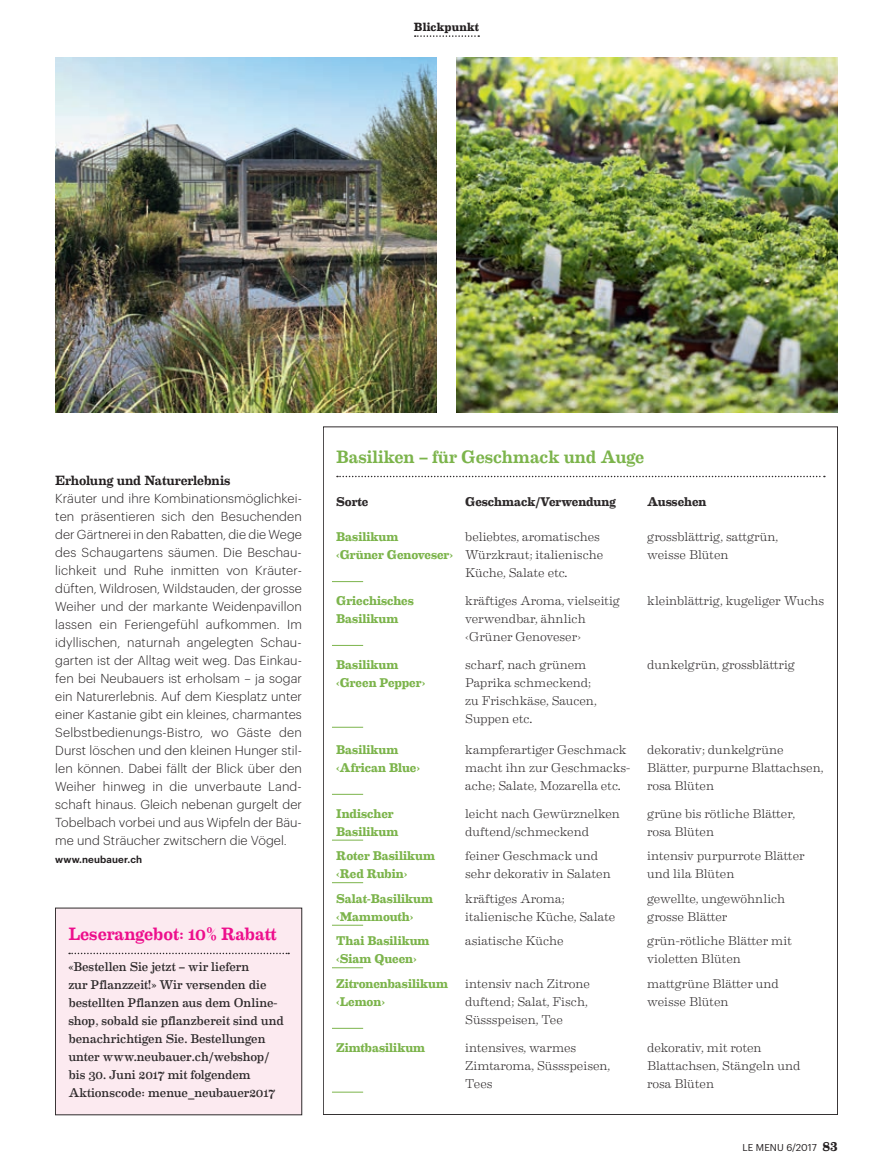
<style>
.page{position:relative;width:893px;height:1170px;background:#fff}
.page>*{position:absolute;margin:0;border:0;box-sizing:border-box;transform-origin:0 0}
.t1{font:500 18px "Eames Century Modern";letter-spacing:-.005em;color:#75b042}
.t2{font:500 18px "Eames Century Modern";letter-spacing:-.005em;color:#ed0286}
.t3{font:500 13.5px "Eames Century Modern";letter-spacing:-.01em;color:#231f20}
.t4{font:300 12.75px/18px "Eames Century Modern";letter-spacing:-.005em;color:#231f20}
.t5{font:300 12.75px/18px "Graphik";letter-spacing:.005em;color:#231f20;text-align:justify}
.t6{font:12.75px/18px "Eames Century Modern";letter-spacing:-.005em;color:#231f20}
.t7{font:700 12.75px/18px "Eames Century Modern";color:#75b042}
.t8{font:700 12.75px "Eames Century Modern";letter-spacing:-.005em;color:#231f20}
.t9{font:700 12px "Eames Century Modern";letter-spacing:.015em;color:#231f20}
.t10{font:600 9.75px "Graphik";letter-spacing:.01em;color:#231f20}
.t11{font:9.75px "Graphik";letter-spacing:.005em;color:#231f20}
.s1{font-family:"Eames Century Modern";font-weight:700;font-size:12.75px}
</style>
<div class="page">
<svg style="left:415px;top:35px;width:64px;height:2px"></svg>
<svg style="left:337px;top:475px;width:488px;height:2px"></svg>
<hr style="left:332px;top:581px;width:31px;height:1px;background:#75b042">
<hr style="left:332px;top:645px;width:31px;height:1px;background:#75b042">
<hr style="left:332px;top:727px;width:31px;height:1px;background:#75b042">
<hr style="left:332px;top:794px;width:31px;height:1px;background:#75b042">
<hr style="left:332px;top:839px;width:31px;height:1px;background:#75b042">
<hr style="left:332px;top:882px;width:31px;height:1px;background:#75b042">
<hr style="left:332px;top:924px;width:31px;height:1px;background:#75b042">
<hr style="left:332px;top:967px;width:31px;height:1px;background:#75b042">
<hr style="left:332px;top:1027px;width:31px;height:1px;background:#75b042">
<hr style="left:332px;top:1091px;width:31px;height:1px;background:#75b042">
<div style="left:55px;top:908px;width:247px;height:206px;background:#fce9f0"></div>
<svg style="left:69px;top:952px;width:220px;height:2px"></svg>
<img style="left:55px;top:57px;width:382px;height:355px">
<img style="left:456px;top:57px;width:382px;height:355px">
<p class="t9" style="left:414px;top:18px;width:67px">Blickpunkt</p>
<p class="t3" style="left:55px;top:470px;width:177px">Erholung und Naturerlebnis</p>
<p class="t5" style="left:55px;top:488px;width:248px">Kräuter und ihre Kombinationsmöglichkei&shy;ten präsentieren sich den Besuchenden der Gärtnerei in den Rabatten, die die Wege des Schaugartens säumen. Die Beschau&shy;lichkeit und Ruhe inmitten von Kräuter&shy;düften, Wildrosen, Wildstauden, der grosse Weiher und der markante Weidenpavillon lassen ein Feriengefühl aufkommen. Im idyllischen, naturnah angelegten Schau&shy;garten ist der Alltag weit weg. Das Einkau&shy;fen bei Neubauers ist erholsam – ja sogar ein Naturerlebnis. Auf dem Kiesplatz unter einer Kastanie gibt ein kleines, charmantes Selbstbedienungs-Bistro, wo Gäste den Durst löschen und den kleinen Hunger stil&shy;len können. Dabei fällt der Blick über den Weiher hinweg in die unverbaute Land&shy;schaft hinaus. Gleich nebenan gurgelt der Tobelbach vorbei und aus Wipfeln der Bäu&shy;me und Sträucher zwitschern die Vögel.</p>
<p class="t10" style="left:55px;top:851px;width:88px">www.neubauer.ch</p>
<h1 class="t2" style="left:68px;top:920px;width:210px">Leserangebot: 10% Rabatt</h1>
<p class="t6" style="left:68px;top:956px;width:217px">«Bestellen Sie jetzt – wir liefern<br>zur Pflanzzeit!» Wir versenden die bestellten Pflanzen aus dem Online&shy;shop, sobald sie pflanzbereit sind und benachrichtigen Sie. Bestellungen unter www.neubauer.ch/webshop/ bis 30. Juni 2017 mit folgendem Aktionscode: menue_neubauer2017</p>
<h1 class="t1" style="left:336px;top:443px;width:310px">Basiliken – für Geschmack und Auge</h1>
<p class="t8" style="left:336px;top:492px;width:34px">Sorte</p>
<p class="t8" style="left:465px;top:492px;width:152px">Geschmack/Verwendung</p>
<p class="t8" style="left:647px;top:492px;width:61px">Aussehen</p>
<p class="t7" style="left:336px;top:527px;width:118px">Basilikum<br>‹Grüner Genoveser›</p>
<p class="t4" style="left:465px;top:527px;width:140px">beliebtes, aromatisches<br>Würzkraut; italienische<br>Küche, Salate etc.</p>
<p class="t4" style="left:647px;top:527px;width:133px">grossblättrig, sattgrün, weisse Blüten</p>
<p class="t7" style="left:336px;top:590px;width:79px">Griechisches<br>Basilikum</p>
<p class="t4" style="left:465px;top:590px;width:156px">kräftiges Aroma, vielseitig verwendbar, ähnlich ‹Grüner Genoveser›</p>
<p class="t4" style="left:647px;top:590px;width:178px">kleinblättrig, kugeliger Wuchs</p>
<p class="t7" style="left:336px;top:654px;width:91px">Basilikum ‹Green Pepper›</p>
<p class="t4" style="left:465px;top:654px;width:133px">scharf, nach grünem<br>Paprika schmeckend; zu Frischkäse, Saucen,<br>Suppen etc.</p>
<p class="t4" style="left:647px;top:654px;width:150px">dunkelgrün, grossblättrig</p>
<p class="t7" style="left:336px;top:739px;width:85px">Basilikum ‹African Blue›</p>
<p class="t4" style="left:465px;top:739px;width:166px">kampferartiger Geschmack macht ihn zur Geschmacks&shy;ache; Salate, Mozarella etc.</p>
<p class="t4" style="left:647px;top:739px;width:178px">dekorativ; dunkelgrüne<br>Blätter, purpurne Blattachsen, rosa Blüten</p>
<p class="t7" style="left:336px;top:803px;width:64px">Indischer<br>Basilikum</p>
<p class="t4" style="left:465px;top:803px;width:156px">leicht nach Gewürznelken duftend/schmeckend</p>
<p class="t4" style="left:647px;top:803px;width:149px">grüne bis rötliche Blätter, rosa Blüten</p>
<p class="t7" style="left:336px;top:846px;width:100px">Roter Basilikum ‹Red Rubin›</p>
<p class="t4" style="left:465px;top:845px;width:147px">feiner Geschmack und sehr dekorativ in Salaten</p>
<p class="t4" style="left:647px;top:845px;width:159px">intensiv purpurrote Blätter und lila Blüten</p>
<p class="t7" style="left:336px;top:888px;width:98px">Salat-Basilikum ‹Mammouth›</p>
<p class="t4" style="left:465px;top:888px;width:152px">kräftiges Aroma; italienische Küche, Salate</p>
<p class="t4" style="left:647px;top:888px;width:140px">gewellte, ungewöhnlich grosse Blätter</p>
<p class="t7" style="left:336px;top:931px;width:95px">Thai Basilikum ‹Siam Queen›</p>
<p class="t4" style="left:465px;top:931px;width:100px">asiatische Küche</p>
<p class="t4" style="left:647px;top:931px;width:146px">grün-rötliche Blätter mit violetten Blüten</p>
<p class="t7" style="left:336px;top:973px;width:113px">Zitronenbasilikum ‹Lemon›</p>
<p class="t4" style="left:465px;top:973px;width:126px">intensiv nach Zitrone duftend; Salat, Fisch,<br>Süssspeisen, Tee</p>
<p class="t4" style="left:647px;top:973px;width:133px">mattgrüne Blätter und weisse Blüten</p>
<p class="t7" style="left:336px;top:1037px;width:90px">Zimtbasilikum</p>
<p class="t4" style="left:465px;top:1037px;width:147px">intensives, warmes<br>Zimtaroma, Süssspeisen,<br>Tees</p>
<p class="t4" style="left:647px;top:1037px;width:155px">dekorativ, mit roten<br>Blattachsen, Stängeln und rosa Blüten</p>
<p class="t11" style="left:742px;top:1139px;width:97px">LE MENU 6/2017 <span class="s1">83</span></p>
</div>
